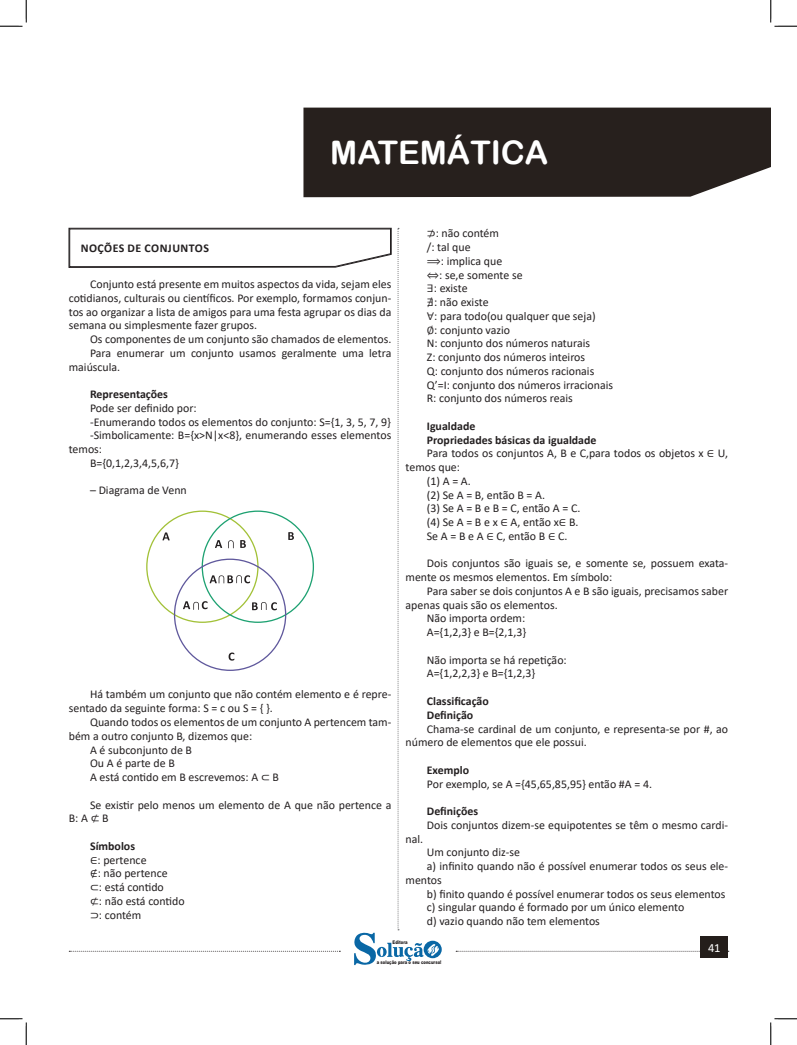
<style>
.page{position:relative;width:797px;height:1045px;background:#fff}
.page>*{position:absolute;margin:0;border:0;box-sizing:border-box;transform-origin:0 0}
.t1{font:32.5px "Arial Rounded MT Bold";color:#fff}
.t2{font:12.5px "Calibri";color:#fff}
.t3{font:11.88px/13.8px "Calibri";color:#231f20}
.TITULO_DE_ASSUNTO__CORPO{font:700 11.88px "Calibri";color:#231f20}
.CAIXINHAS{font:700 11.88px "Calibri";letter-spacing:.04em;color:#231f20}
.t4{font:900 5px "Arial";color:#231f20;scale:.76 1}
.s1{font-family:"Cambria Math"}
</style>
<div class="page">
<svg style="left:456px;top:951px;width:273px;height:1px"></svg>
<div style="left:700px;top:936px;width:28px;height:22px;background:#241e1b"></div>
<div style="left:303px;top:108px;width:467px;height:89px;background:#27201d"></div>
<svg style="left:69px;top:228px;width:373px;height:737px"></svg>
<svg style="left:0;top:0;width:27px;height:27px"></svg>
<svg style="left:0;top:1018px;width:27px;height:27px"></svg>
<svg style="left:770px;top:0;width:27px;height:27px"></svg>
<svg style="left:770px;top:1018px;width:27px;height:27px"></svg>
<h1 class="t1" style="left:330px;top:133px;width:219px">MATEMÁTICA</h1>
<p class="CAIXINHAS" style="left:81px;top:239px;width:130px">NOÇÕES DE CONJUNTOS</p>
<p class="t3" style="left:69px;top:277px;width:324px;text-align:justify;text-indent:21px">Conjunto está presente em muitos aspectos da vida, sejam eles cotidianos, culturais ou científicos. Por exemplo, formamos conjun&shy;tos ao organizar a lista de amigos para uma festa agrupar os dias da semana ou simplesmente fazer grupos.</p>
<p class="t3" style="left:90px;top:332px;width:303px">Os componentes de um conjunto são chamados de elementos.</p>
<p class="t3" style="left:69px;top:346px;width:324px;text-indent:21px">Para enumerar um conjunto usamos geralmente uma letra maiúscula.</p>
<p class="TITULO_DE_ASSUNTO__CORPO" style="left:90px;top:386px;width:79px">Representações</p>
<p class="t3" style="left:90px;top:401px;width:108px">Pode ser definido por:</p>
<p class="t3" style="left:90px;top:414px;width:302px">-Enumerando todos os elementos do conjunto: S={1, 3, 5, 7, 9}</p>
<p class="t3" style="left:69px;top:428px;width:324px;text-indent:21px">-Simbolicamente: B={x&gt;N|x&lt;8}, enumerando esses elementos temos:</p>
<p class="t3" style="left:90px;top:456px;width:90px">B={0,1,2,3,4,5,6,7}</p>
<p class="t3" style="left:90px;top:483px;width:98px">– Diagrama de Venn</p>
<p class="t3" style="left:69px;top:687px;width:324px;text-indent:21px">Há também um conjunto que não contém elemento e é repre&shy;sentado da seguinte forma: S = c ou S = { }.</p>
<p class="t3" style="left:69px;top:715px;width:324px;text-indent:21px">Quando todos os elementos de um conjunto A pertencem tam&shy;bém a outro conjunto B, dizemos que:</p>
<p class="t3" style="left:90px;top:742px;width:104px">A é subconjunto de B</p>
<p class="t3" style="left:90px;top:756px;width:86px">Ou A é parte de B</p>
<p class="t3" style="left:90px;top:770px;width:190px">A está contido em B escrevemos: A <span class="s1">⊂</span> B</p>
<p class="t3" style="left:69px;top:797px;width:324px;text-indent:21px">Se existir pelo menos um elemento de A que não pertence a<br>B: A <span class="s1">⊄</span> B</p>
<p class="TITULO_DE_ASSUNTO__CORPO" style="left:90px;top:837px;width:47px">Símbolos</p>
<p class="t3" style="left:90px;top:852px;width:58px"><span class="s1">∈</span>: pertence</p>
<p class="t3" style="left:90px;top:866px;width:79px"><span class="s1">∉</span>: não pertence</p>
<p class="t3" style="left:90px;top:880px;width:75px"><span class="s1">⊂</span>: está contido</p>
<p class="t3" style="left:90px;top:893px;width:96px"><span class="s1">⊄</span>: não está contido</p>
<p class="t3" style="left:90px;top:907px;width:53px"><span class="s1">⊃</span>: contém</p>
<p class="t3" style="left:427px;top:226px;width:74px"><span class="s1">⊅</span>: não contém</p>
<p class="t3" style="left:427px;top:240px;width:45px">/: tal que</p>
<p class="t3" style="left:427px;top:254px;width:77px"><span class="s1">⟹</span>: implica que</p>
<p class="t3" style="left:427px;top:267px;width:97px"><span class="s1">⇔</span>: se,e somente se</p>
<p class="t3" style="left:427px;top:281px;width:42px"><span class="s1">∃</span>: existe</p>
<p class="t3" style="left:427px;top:295px;width:63px"><span class="s1">∄</span>: não existe</p>
<p class="t3" style="left:427px;top:309px;width:170px"><span class="s1">∀</span>: para todo(ou qualquer que seja)</p>
<p class="t3" style="left:427px;top:322px;width:85px"><span class="s1">∅</span>: conjunto vazio</p>
<p class="t3" style="left:427px;top:336px;width:165px">N: conjunto dos números naturais</p>
<p class="t3" style="left:427px;top:350px;width:160px">Z: conjunto dos números inteiros</p>
<p class="t3" style="left:427px;top:364px;width:169px">Q: conjunto dos números racionais</p>
<p class="t3" style="left:427px;top:377px;width:188px">Q’=I: conjunto dos números irracionais</p>
<p class="t3" style="left:427px;top:391px;width:147px">R: conjunto dos números reais</p>
<p class="TITULO_DE_ASSUNTO__CORPO" style="left:427px;top:417px;width:50px">Igualdade</p>
<p class="TITULO_DE_ASSUNTO__CORPO" style="left:427px;top:431px;width:171px">Propriedades básicas da igualdade</p>
<p class="t3" style="left:405px;top:446px;width:324px;text-indent:21px">Para todos os conjuntos A, B e C,para todos os objetos x <span class="s1">∈</span> U, temos que:</p>
<p class="t3" style="left:427px;top:474px;width:45px">(1) A = A.</p>
<p class="t3" style="left:427px;top:487px;width:120px">(2) Se A = B, então B = A.</p>
<p class="t3" style="left:427px;top:501px;width:155px">(3) Se A = B e B = C, então A = C.</p>
<p class="t3" style="left:427px;top:515px;width:153px">(4) Se A = B e x <span class="s1">∈</span> A, então x<span class="s1">∈</span> B.</p>
<p class="t3" style="left:427px;top:529px;width:142px">Se A = B e A <span class="s1">∈</span> C, então B <span class="s1">∈</span> C.</p>
<p class="t3" style="left:405px;top:556px;width:324px;text-indent:21px">Dois conjuntos são iguais se, e somente se, possuem exata&shy;mente os mesmos elementos. Em símbolo:</p>
<p class="t3" style="left:405px;top:584px;width:324px;text-indent:21px">Para saber se dois conjuntos A e B são iguais, precisamos saber apenas quais são os elementos.</p>
<p class="t3" style="left:427px;top:611px;width:100px">Não importa ordem:</p>
<p class="t3" style="left:427px;top:625px;width:101px">A={1,2,3} e B={2,1,3}</p>
<p class="t3" style="left:427px;top:652px;width:141px">Não importa se há repetição:</p>
<p class="t3" style="left:427px;top:666px;width:110px">A={1,2,2,3} e B={1,2,3}</p>
<p class="TITULO_DE_ASSUNTO__CORPO" style="left:427px;top:692px;width:63px">Classificação</p>
<p class="TITULO_DE_ASSUNTO__CORPO" style="left:427px;top:706px;width:48px">Definição</p>
<p class="t3" style="left:405px;top:721px;width:324px;text-indent:21px">Chama-se cardinal de um conjunto, e representa-se por #, ao número de elementos que ele possui.</p>
<p class="TITULO_DE_ASSUNTO__CORPO" style="left:427px;top:761px;width:44px">Exemplo</p>
<p class="t3" style="left:427px;top:776px;width:227px">Por exemplo, se A ={45,65,85,95} então #A = 4.</p>
<p class="TITULO_DE_ASSUNTO__CORPO" style="left:427px;top:802px;width:53px">Definições</p>
<p class="t3" style="left:427px;top:817px;width:303px">Dois conjuntos dizem-se equipotentes se têm o mesmo cardi-</p>
<p class="t3" style="left:405px;top:831px;width:19px">nal.</p>
<p class="t3" style="left:427px;top:845px;width:95px">Um conjunto diz-se</p>
<p class="t3" style="left:405px;top:859px;width:324px;text-indent:21px">a) infinito quando não é possível enumerar todos os seus ele&shy;mentos</p>
<p class="t3" style="left:427px;top:886px;width:300px">b) finito quando é possível enumerar todos os seus elementos</p>
<p class="t3" style="left:427px;top:900px;width:259px">c) singular quando é formado por um único elemento</p>
<p class="t3" style="left:427px;top:914px;width:174px">d) vazio quando não tem elementos</p>
<p class="t4" style="left:392px;top:939px;width:21px">Editora</p>
<p class="t4" style="left:377px;top:959px;width:86px">a solução para o seu concurso!</p>
<p class="t2" style="left:708px;top:939px;width:14px">41</p>
</div>
